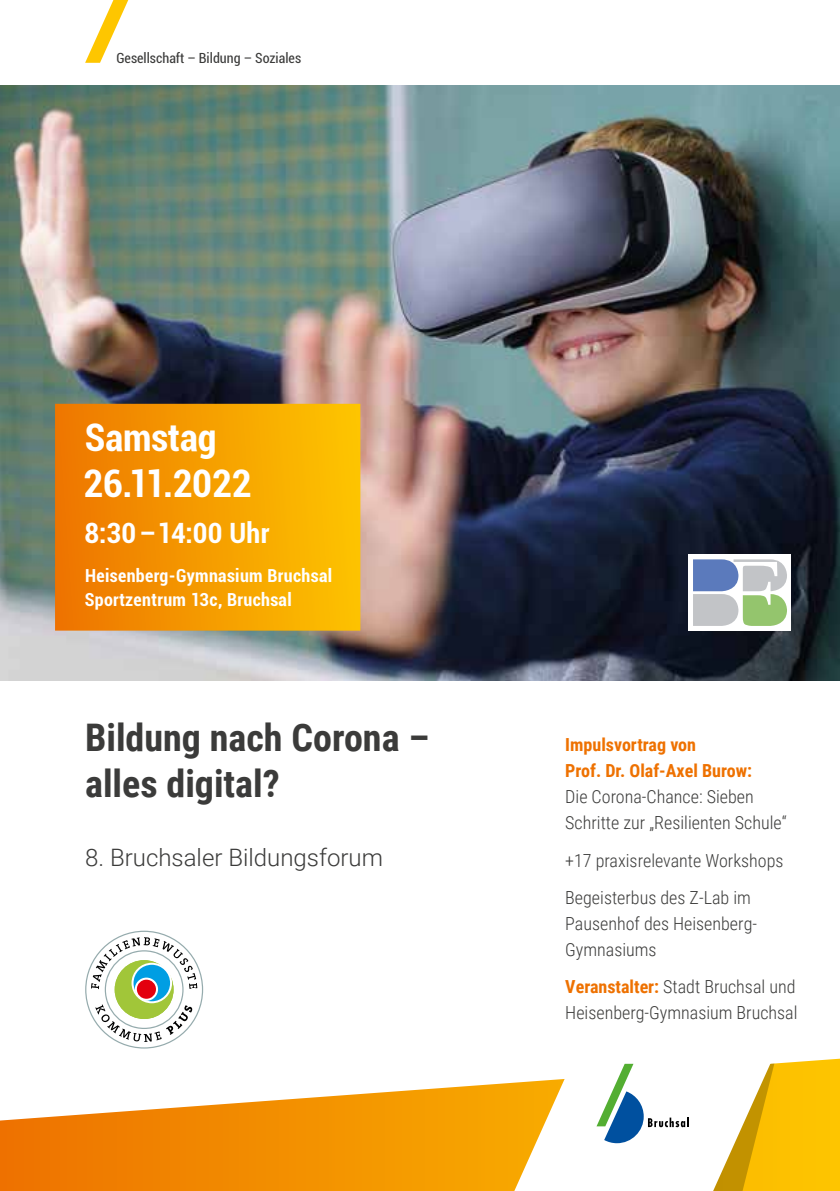
<style>
.page{position:relative;width:840px;height:1191px;background:#fff}
.page>*{position:absolute;margin:0;border:0;box-sizing:border-box;transform-origin:0 0}
.t1{font:700 38px/46px "Roboto Condensed";color:#3b3b3a}
.t2{font:700 condensed 38px/46px "Roboto";color:#fff}
.t3{font:700 condensed 28px "Roboto";letter-spacing:.01em;color:#fff}
.t4{font:300 24px "Roboto";color:#3b3b3a}
.t5{font:300 18px/26px "Roboto Condensed";color:#3b3b3a}
.t6{font:700 condensed 18px/24px "Roboto";letter-spacing:.02em;color:#fff}
.t7{font:700 18px/26px "Roboto Condensed";color:#ee7100}
.t8{font:condensed 14px "Roboto";color:#3b3b3a}
.s1{font-weight:700;color:#ee7100}
</style>
<div class="page">
<svg style="left:0;top:1058px;width:839px;height:133px"></svg>
<svg style="left:514px;top:1058px;width:265px;height:133px"></svg>
<svg style="left:85px;top:0;width:43px;height:63px"></svg>
<img style="left:0;top:85px;width:839px;height:595px">
<svg style="left:85px;top:930px;width:119px;height:119px"></svg>
<div style="left:55px;top:404px;width:305px;height:226px;background:linear-gradient(to right,#ee7500,#fdc500)"></div>
<div style="left:688px;top:554px;width:102px;height:76px;background:#fff"></div>
<svg style="left:693px;top:559px;width:93px;height:67px"></svg>
<p class="t8" style="left:116px;top:48px;width:186px">Gesellschaft – Bildung – Soziales</p>
<h1 class="t2" style="left:84px;top:413px;width:170px">Samstag<br>26.11.2022</h1>
<h2 class="t3" style="left:84px;top:513px;width:186px">8:30 –14:00 Uhr</h2>
<p class="t6" style="left:85px;top:562px;width:249px">Heisenberg-Gymnasium Bruchsal<br>Sportzentrum 13c, Bruchsal</p>
<h1 class="t1" style="left:85px;top:713px;width:345px">Bildung nach Corona – alles digital?</h1>
<h3 class="t4" style="left:85px;top:841px;width:299px">8. Bruchsaler Bildungsforum</h3>
<p class="t7" style="left:565px;top:731px;width:188px">Impulsvortrag von<br>Prof. Dr. Olaf-Axel Burow:</p>
<p class="t5" style="left:565px;top:783px;width:223px">Die Corona-Chance: Sieben<br>Schritte zur „Resilienten Schule“</p>
<p class="t5" style="left:565px;top:840px;width:220px;line-height:37.4px">+17 praxisrelevante Workshops<br>Begeisterbus des Z-Lab im</p>
<p class="t5" style="left:565px;top:909px;width:193px">Pausenhof des Heisenberg-<br>Gymnasiums</p>
<p class="t5" style="left:565px;top:973px;width:234px"><span class="s1">Veranstalter:</span> Stadt Bruchsal und<br>Heisenberg-Gymnasium Bruchsal</p>
</div>
